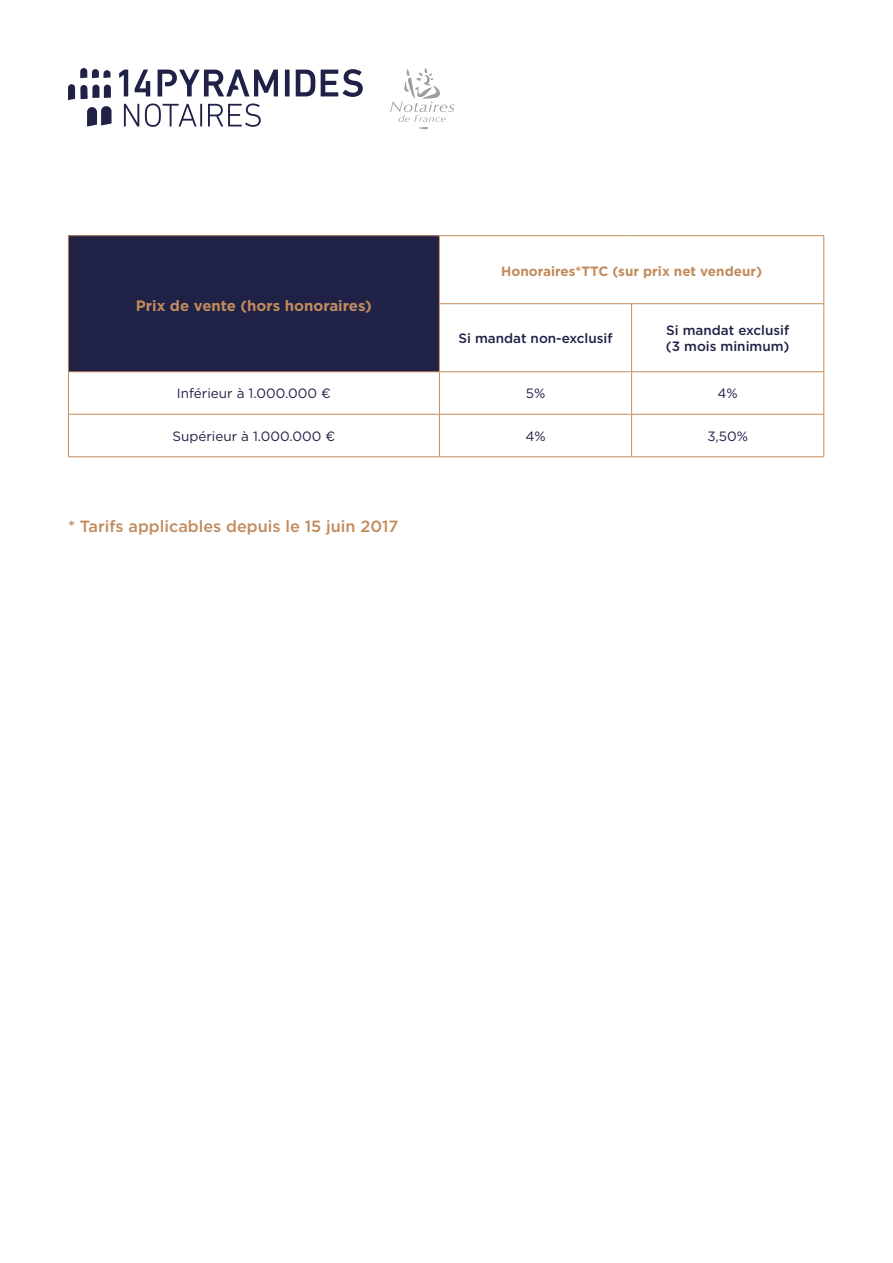
<style>
.page{position:relative;width:893px;height:1263px;background:#fff}
.page>*{position:absolute;margin:0;border:0;box-sizing:border-box;transform-origin:0 0}
.t1{font:500 16.2px "Gotham";color:#c18b5c}
.t2{font:700 15px "Gotham";color:#c18b5c}
.t3{font:13.5px "Gotham";color:#1f2147}
.t4{font:500 13.5px "Gotham";color:#1f2147}
.t5{font:700 13.5px "Gotham";color:#c18b5c}
</style>
<div class="page">
<div style="left:68px;top:236px;width:371px;height:136px;background:#1f2147"></div>
<hr style="left:68px;top:235px;width:371px;height:1px;background:#c18b5c">
<hr style="left:68px;top:236px;width:1px;height:68px;background:#c18b5c">
<hr style="left:439px;top:235px;width:193px;height:1px;background:#c18b5c">
<hr style="left:439px;top:236px;width:1px;height:67px;background:#c18b5c">
<hr style="left:632px;top:235px;width:192px;height:1px;background:#c18b5c">
<hr style="left:823px;top:236px;width:1px;height:67px;background:#c18b5c">
<hr style="left:68px;top:304px;width:1px;height:67px;background:#c18b5c">
<hr style="left:439px;top:303px;width:193px;height:1px;background:#c18b5c">
<hr style="left:439px;top:304px;width:1px;height:67px;background:#c18b5c">
<hr style="left:632px;top:303px;width:192px;height:1px;background:#c18b5c">
<hr style="left:631px;top:304px;width:1px;height:67px;background:#c18b5c">
<hr style="left:823px;top:304px;width:1px;height:67px;background:#c18b5c">
<hr style="left:68px;top:371px;width:371px;height:1px;background:#c18b5c">
<hr style="left:68px;top:372px;width:1px;height:42px;background:#c18b5c">
<hr style="left:439px;top:371px;width:193px;height:1px;background:#c18b5c">
<hr style="left:439px;top:372px;width:1px;height:42px;background:#c18b5c">
<hr style="left:632px;top:371px;width:192px;height:1px;background:#c18b5c">
<hr style="left:631px;top:372px;width:1px;height:42px;background:#c18b5c">
<hr style="left:823px;top:372px;width:1px;height:42px;background:#c18b5c">
<hr style="left:68px;top:414px;width:371px;height:1px;background:#c18b5c">
<hr style="left:68px;top:415px;width:1px;height:41px;background:#c18b5c">
<hr style="left:439px;top:414px;width:193px;height:1px;background:#c18b5c">
<hr style="left:439px;top:415px;width:1px;height:41px;background:#c18b5c">
<hr style="left:632px;top:414px;width:192px;height:1px;background:#c18b5c">
<hr style="left:631px;top:415px;width:1px;height:41px;background:#c18b5c">
<hr style="left:823px;top:415px;width:1px;height:41px;background:#c18b5c">
<hr style="left:68px;top:456px;width:371px;height:1px;background:#c18b5c">
<hr style="left:439px;top:456px;width:193px;height:1px;background:#c18b5c">
<hr style="left:632px;top:456px;width:192px;height:1px;background:#c18b5c">
<svg style="left:80px;top:68px;width:31px;height:10px"></svg>
<svg style="left:87px;top:106px;width:25px;height:21px"></svg>
<svg style="left:68px;top:84px;width:43px;height:16px"></svg>
<svg style="left:124px;top:104px;width:15px;height:22px"></svg>
<svg style="left:145px;top:103px;width:51px;height:24px"></svg>
<hr style="left:200px;top:104px;width:2px;height:22px;background:#1f2147">
<svg style="left:208px;top:103px;width:53px;height:24px"></svg>
<svg style="left:119px;top:70px;width:9px;height:26px"></svg>
<svg style="left:135px;top:70px;width:15px;height:26px"></svg>
<div style="left:285px;top:70px;width:5px;height:26px;background:#1f2147"></div>
<svg style="left:296px;top:70px;width:19px;height:26px"></svg>
<svg style="left:321px;top:69px;width:42px;height:28px"></svg>
<svg style="left:158px;top:69px;width:120px;height:27px"></svg>
<svg style="left:390px;top:68px;width:64px;height:61px"></svg>
<p class="t2" style="left:136px;top:297px;width:238px">Prix de vente (hors honoraires(</p>
<p class="t3" style="left:177px;top:385px;width:156px">Inférieur à 1.000.000 €</p>
<p class="t3" style="left:172px;top:427px;width:164px">Supérieur à 1.000.000 €</p>
<p class="t1" style="left:68px;top:515px;width:332px">* Tarifs applicables depuis le 15 juin 2017</p>
<p class="t5" style="left:501px;top:263px;width:262px">Honoraires*TTC (sur prix net vendeur(</p>
<p class="t4" style="left:458px;top:329px;width:156px">Si mandat non-exclusif</p>
<p class="t3" style="left:526px;top:385px;width:21px">5%</p>
<p class="t3" style="left:525px;top:427px;width:22px">4%</p>
<p class="t4" style="left:666px;top:321px;width:124px">Si mandat exclusif</p>
<p class="t4" style="left:666px;top:338px;width:125px">3( mois minimum(</p>
<p class="t3" style="left:717px;top:385px;width:22px">4%</p>
<p class="t3" style="left:707px;top:427px;width:42px">3,50%</p>
</div>
